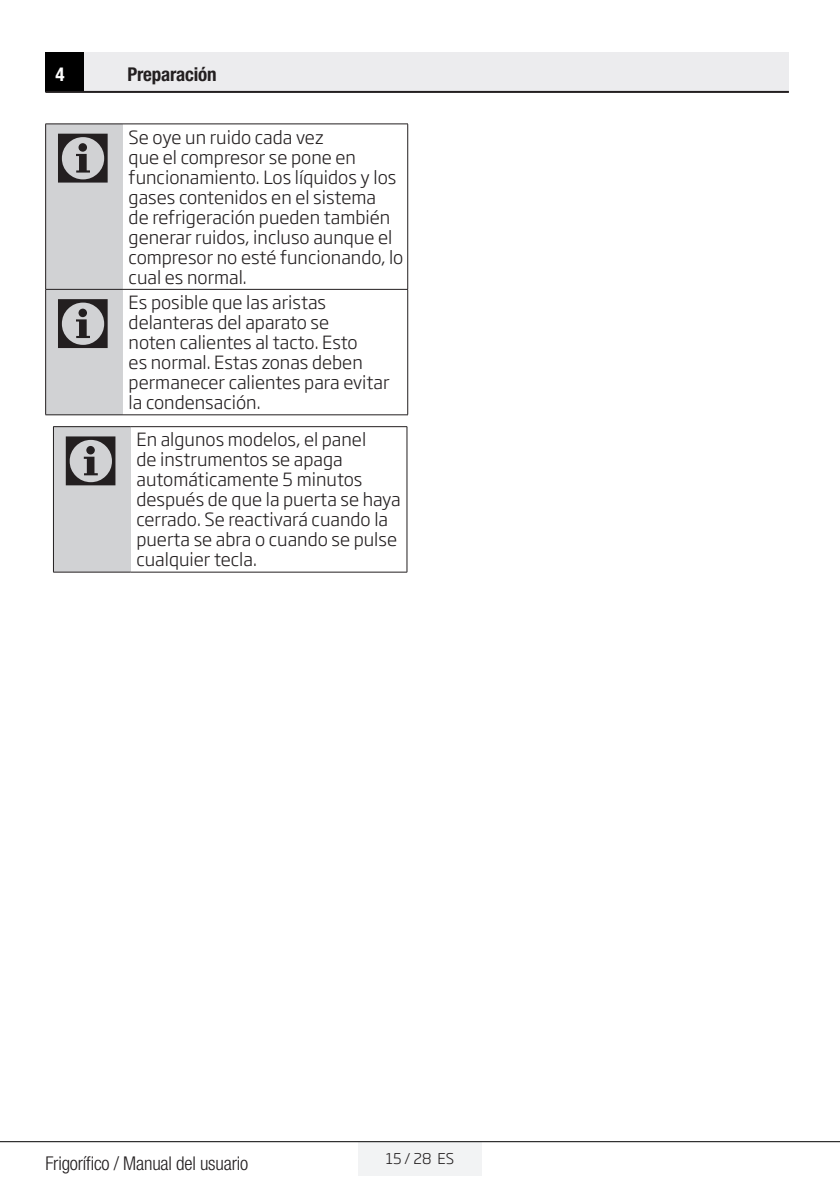
<style>
.page{position:relative;width:840px;height:1191px;background:#fff}
.page>*{position:absolute;margin:0;border:0;box-sizing:border-box;transform-origin:0 0}
.Girintili_Yazi_uyari{font:72px "ZIWARNUN";color:#231f20}
.t1{font:300 condensed 19px "Helvetica Neue LT Pro";letter-spacing:-.01em;color:#231f20}
.Normal_Yazi_Bold__10{font:700 condensed 19px "Helvetica Neue LT Pro";letter-spacing:-.01em;color:#231f20}
.Normal_Yazi_Bold__10-2{font:700 condensed 19px "Helvetica Neue LT Pro";color:#fff}
.Girintili_Yazi_uyari-2{font:300 18px/20px "Soho Gothic Pro";color:#231f20}
.t2{font:300 14.6px "Soho Gothic Pro";color:#231f20}
</style>
<div class="page">
<div style="left:358px;top:1142px;width:123px;height:33px;background:#f2f3f4"></div>
<hr style="left:0;top:1141px;width:839px;height:1px;background:#000">
<div style="left:45px;top:52px;width:40px;height:40px;background:#000"></div>
<div style="left:85px;top:52px;width:703px;height:40px;background:#ececee"></div>
<hr style="left:45px;top:91px;width:743px;height:2px;background:#231f20">
<div style="left:46px;top:125px;width:77px;height:289px;background:#d1d2d4"></div>
<hr style="left:45px;top:124px;width:1px;height:165px;background:#231f20">
<hr style="left:407px;top:124px;width:1px;height:165px;background:#231f20">
<hr style="left:45px;top:290px;width:1px;height:124px;background:#231f20">
<hr style="left:407px;top:290px;width:1px;height:124px;background:#231f20">
<hr style="left:45px;top:414px;width:78px;height:1px;background:#231f20">
<hr style="left:123px;top:414px;width:285px;height:1px;background:#231f20">
<hr style="left:45px;top:124px;width:78px;height:1px;background:#231f20">
<hr style="left:123px;top:124px;width:285px;height:1px;background:#231f20">
<hr style="left:45px;top:289px;width:78px;height:1px;background:#231f20">
<hr style="left:123px;top:289px;width:285px;height:1px;background:#231f20">
<div style="left:53px;top:427px;width:78px;height:145px;background:#d1d2d4"></div>
<hr style="left:53px;top:572px;width:78px;height:1px;background:#231f20">
<hr style="left:131px;top:572px;width:276px;height:1px;background:#231f20">
<hr style="left:53px;top:427px;width:1px;height:145px;background:#231f20">
<hr style="left:406px;top:427px;width:1px;height:145px;background:#231f20">
<hr style="left:53px;top:426px;width:78px;height:1px;background:#231f20">
<hr style="left:131px;top:426px;width:276px;height:1px;background:#231f20">
<p class="Normal_Yazi_Bold__10-2" style="left:55px;top:62px;width:11px">4</p>
<p class="Normal_Yazi_Bold__10" style="left:127px;top:62px;width:91px">Preparación</p>
<p class="Girintili_Yazi_uyari" style="left:54px;top:120px;width:63px">C</p>
<p class="Girintili_Yazi_uyari-2" style="left:129px;top:126px;width:276px">Se oye un ruido cada vez<br>que el compresor se pone en funcionamiento. Los líquidos y los gases contenidos en el sistema<br>de refrigeración pueden también generar ruidos, incluso aunque el compresor no esté funcionando, lo cual es normal.</p>
<p class="Girintili_Yazi_uyari" style="left:54px;top:286px;width:63px">C</p>
<p class="Girintili_Yazi_uyari-2" style="left:129px;top:291px;width:262px">Es posible que las aristas delanteras del aparato se<br>noten calientes al tacto. Esto<br>es normal. Estas zonas deben permanecer calientes para evitar la condensación.</p>
<p class="Girintili_Yazi_uyari" style="left:61px;top:423px;width:63px">C</p>
<p class="Girintili_Yazi_uyari-2" style="left:136px;top:429px;width:266px">En algunos modelos, el panel<br>de instrumentos se apaga automáticamente 5 minutos después de que la puerta se haya cerrado. Se reactivará cuando la puerta se abra o cuando se pulse cualquier tecla.</p>
<p class="t1" style="left:45px;top:1152px;width:204px">Frigorífico / Manual del usuario</p>
<p class="t2" style="left:385px;top:1147px;width:70px">15 / 28 ES</p>
</div>
